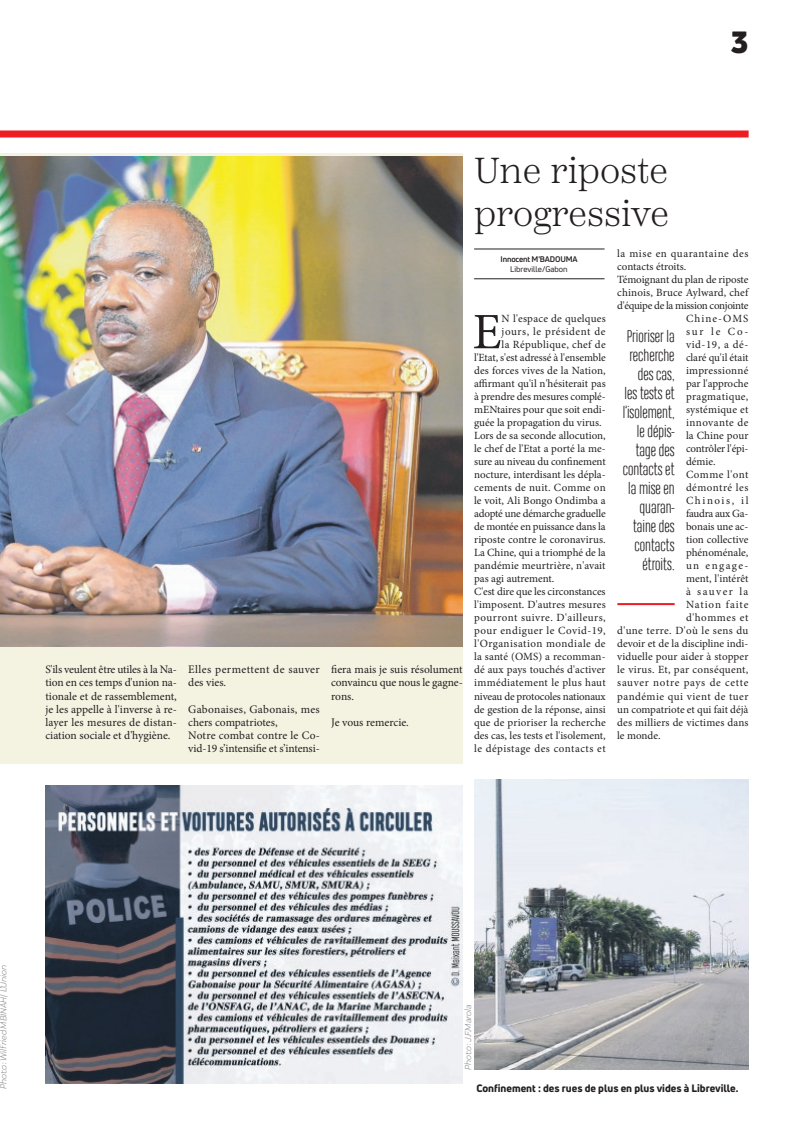
<style>
.page{position:relative;width:794px;height:1129px;background:#fff}
.page>*{position:absolute;margin:0;border:0;box-sizing:border-box;transform-origin:0 0}
.t1{font:51px "Minion Pro";color:#231f20}
.t2{font:300 36px/43.2px "Scotch Text";color:#231f20}
.t3{font:900 30px "Uni Neue";color:#231f20}
.t4{font:300 15.8px/19px "Heading Compressed Pro";color:#231f20;text-align:right}
.t5{font:11.5px/13px "Minion Pro";color:#231f20;text-align:justify}
.t6{font:11.5px/13px "Minion Pro";letter-spacing:.03em;color:#231f20}
.t7{font:11px "Minion Pro";letter-spacing:.005em;color:#231f20}
.t8{font:11px "Minion Pro";letter-spacing:-.02em;color:#231f20}
.t9{font:11px "Minion Pro";letter-spacing:.045em;color:#231f20}
.t10{font:11px "Minion Pro";letter-spacing:-.015em;color:#231f20}
.t11{font:11px "Minion Pro";letter-spacing:.04em;color:#231f20}
.t12{font:11px "Minion Pro";letter-spacing:.025em;color:#231f20}
.t13{font:11px "Minion Pro";letter-spacing:.05em;color:#231f20}
.t14{font:11px "Minion Pro";letter-spacing:.035em;color:#231f20}
.t15{font:11px "Minion Pro";letter-spacing:.03em;color:#231f20}
.t16{font:11px "Minion Pro";letter-spacing:-.025em;color:#231f20}
.t17{font:11px "Minion Pro";letter-spacing:.06em;color:#231f20}
.t18{font:11px "Minion Pro";letter-spacing:.13em;color:#231f20}
.t19{font:11px "Minion Pro";letter-spacing:.075em;color:#231f20}
.t20{font:11px "Minion Pro";letter-spacing:.145em;color:#231f20}
.t21{font:11px "Minion Pro";letter-spacing:.1em;color:#231f20}
.t22{font:800 10.5px "Uni Neue";color:#231f20}
.t23{font:italic 9px "Praktika";color:#818386}
.t24{font:700 8px "Uni Neue";letter-spacing:-.02em;color:#231f20}
.t25{font:8px "Uni Neue";color:#231f20}
</style>
<div class="page">
<div style="left:0;top:154px;width:463px;height:610px;background:#f4f2e1"></div>
<div style="left:0;top:130px;width:748px;height:7px;background:#ee1d23"></div>
<img style="left:0;top:156px;width:463px;height:490px">
<img style="left:46px;top:785px;width:416px;height:298px">
<hr style="left:474px;top:278px;width:130px;height:1px;background:#231f20">
<hr style="left:474px;top:249px;width:130px;height:1px;background:#231f20">
<hr style="left:617px;top:603px;width:57px;height:2px;background:#ee1d23">
<img style="left:474px;top:779px;width:274px;height:289px">
<h3 class="t3" style="left:731px;top:21px;width:19px">3</h3>
<p class="t5" style="left:45px;top:663px;width:133px">S'ils veulent être utiles à la Na&shy;tion en ces temps d'union na&shy;tionale et de rassemblement, je les appelle à l'inverse à re&shy;layer les mesures de distan&shy;ciation sociale et d'hygiène.</p>
<p class="t6" style="left:188px;top:663px;width:133px">Elles permettent de sauver des vies.</p>
<p class="t5" style="left:188px;top:702px;width:133px;text-align:left">Gabonaises, Gabonais, mes chers compatriotes,<br>Notre combat contre le Co&shy;vid-19 s’intensifie et s’intensi-</p>
<p class="t5" style="left:331px;top:663px;width:133px">fiera mais je suis résolument convaincu que nous le gagne&shy;rons.</p>
<p class="t5" style="left:331px;top:715px;width:79px">Je vous remercie.</p>
<h2 class="t2" style="left:474px;top:149px;width:196px">Une riposte progressive</h2>
<p class="t24" style="left:500px;top:254px;width:78px">Innocent M'BADOUMA</p>
<p class="t25" style="left:510px;top:264px;width:59px">Libreville/Gabon</p>
<p class="t13" style="left:617px;top:246px;width:133px">la mise en quarantaine des</p>
<p class="t7" style="left:617px;top:259px;width:71px">contacts étroits.</p>
<p class="t7" style="left:617px;top:272px;width:133px">Témoignant du plan de riposte</p>
<p class="t7" style="left:617px;top:285px;width:133px">chinois, Bruce Aylward, chef</p>
<p class="t16" style="left:617px;top:298px;width:133px">d'équipe de la mission conjointe</p>
<p class="t21" style="left:686px;top:311px;width:64px">Chine-OMS</p>
<p class="t7" style="left:686px;top:324px;width:64px">sur le Co-</p>
<p class="t7" style="left:686px;top:337px;width:64px">vid-19, a dé-</p>
<p class="t7" style="left:686px;top:350px;width:64px">claré qu'il était</p>
<p class="t12" style="left:686px;top:363px;width:64px">impressionné</p>
<p class="t7" style="left:686px;top:376px;width:64px">par l'approche</p>
<p class="t14" style="left:686px;top:389px;width:64px">pragmatique,</p>
<p class="t7" style="left:686px;top:402px;width:64px">systémique et</p>
<p class="t11" style="left:686px;top:415px;width:64px">innovante de</p>
<p class="t7" style="left:686px;top:428px;width:64px">la Chine pour</p>
<p class="t10" style="left:686px;top:441px;width:64px">contrôler l'épi-</p>
<p class="t7" style="left:686px;top:454px;width:31px">démie.</p>
<p class="t14" style="left:686px;top:467px;width:64px">Comme l'ont</p>
<p class="t9" style="left:686px;top:480px;width:64px">démontré les</p>
<p class="t20" style="left:686px;top:493px;width:64px">Chinois, il</p>
<p class="t8" style="left:686px;top:506px;width:64px">faudra aux Ga-</p>
<p class="t7" style="left:686px;top:519px;width:64px">bonais une ac-</p>
<p class="t7" style="left:686px;top:532px;width:64px">tion collective</p>
<p class="t7" style="left:686px;top:545px;width:64px">phénoménale,</p>
<p class="t18" style="left:686px;top:558px;width:64px">un engage-</p>
<p class="t7" style="left:686px;top:571px;width:64px">ment, l'intérêt</p>
<p class="t18" style="left:686px;top:584px;width:64px">à sauver la</p>
<p class="t19" style="left:686px;top:597px;width:64px">Nation faite</p>
<p class="t13" style="left:686px;top:610px;width:64px">d'hommes et</p>
<p class="t14" style="left:617px;top:623px;width:133px">d'une terre. D'où le sens du</p>
<p class="t7" style="left:617px;top:636px;width:133px">devoir et de la discipline indi-</p>
<p class="t7" style="left:617px;top:649px;width:133px">viduelle pour aider à stopper</p>
<p class="t15" style="left:617px;top:662px;width:133px">le virus. Et, par conséquent,</p>
<p class="t17" style="left:617px;top:675px;width:133px">sauver notre pays de cette</p>
<p class="t9" style="left:617px;top:688px;width:133px">pandémie qui vient de tuer</p>
<p class="t7" style="left:617px;top:701px;width:133px">un compatriote et qui fait déjà</p>
<p class="t7" style="left:617px;top:714px;width:133px">des milliers de victimes dans</p>
<p class="t7" style="left:617px;top:727px;width:45px">le monde.</p>
<h1 class="t1" style="left:472px;top:298px;width:30px">E</h1>
<p class="t7" style="left:501px;top:311px;width:106px">N l'espace de quelques</p>
<p class="t13" style="left:501px;top:324px;width:106px">jours, le président de</p>
<p class="t15" style="left:501px;top:337px;width:106px">la République, chef de</p>
<p class="t7" style="left:474px;top:350px;width:133px">l'Etat, s'est adressé à l'ensemble</p>
<p class="t7" style="left:474px;top:363px;width:133px">des forces vives de la Nation,</p>
<p class="t7" style="left:474px;top:376px;width:133px">affirmant qu'il n'hésiterait pas</p>
<p class="t10" style="left:474px;top:389px;width:133px">à prendre des mesures complé-</p>
<p class="t7" style="left:474px;top:402px;width:133px">mENtaires pour que soit endi-</p>
<p class="t7" style="left:474px;top:415px;width:129px">guée la propagation du virus.</p>
<p class="t7" style="left:474px;top:428px;width:133px">Lors de sa seconde allocution,</p>
<p class="t7" style="left:474px;top:441px;width:133px">le chef de l'Etat a porté la me-</p>
<p class="t10" style="left:474px;top:454px;width:133px">sure au niveau du confinement</p>
<p class="t7" style="left:474px;top:467px;width:133px">nocture, interdisant les dépla-</p>
<p class="t12" style="left:474px;top:480px;width:133px">cements de nuit. Comme on</p>
<p class="t7" style="left:474px;top:493px;width:133px">le voit, Ali Bongo Ondimba a</p>
<p class="t8" style="left:474px;top:506px;width:133px">adopté une démarche graduelle</p>
<p class="t8" style="left:474px;top:519px;width:133px">de montée en puissance dans la</p>
<p class="t7" style="left:474px;top:532px;width:133px">riposte contre le coronavirus.</p>
<p class="t7" style="left:474px;top:545px;width:133px">La Chine, qui a triomphé de la</p>
<p class="t7" style="left:474px;top:558px;width:133px">pandémie meurtrière, n'avait</p>
<p class="t7" style="left:474px;top:571px;width:82px">pas agi autrement.</p>
<p class="t7" style="left:474px;top:584px;width:133px">C'est dire que les circonstances</p>
<p class="t7" style="left:474px;top:597px;width:133px">l'imposent. D'autres mesures</p>
<p class="t9" style="left:474px;top:610px;width:133px">pourront suivre. D'ailleurs,</p>
<p class="t11" style="left:474px;top:623px;width:133px">pour endiguer le Covid-19,</p>
<p class="t11" style="left:474px;top:636px;width:133px">l'Organisation mondiale de</p>
<p class="t7" style="left:474px;top:649px;width:133px">la santé (OMS) a recomman-</p>
<p class="t7" style="left:474px;top:662px;width:133px">dé aux pays touchés d'activer</p>
<p class="t12" style="left:474px;top:675px;width:133px">immédiatement le plus haut</p>
<p class="t8" style="left:474px;top:688px;width:133px">niveau de protocoles nationaux</p>
<p class="t7" style="left:474px;top:701px;width:133px">de gestion de la réponse, ainsi</p>
<p class="t7" style="left:474px;top:714px;width:133px">que de prioriser la recherche</p>
<p class="t7" style="left:474px;top:727px;width:133px">des cas, les tests et l'isolement,</p>
<p class="t9" style="left:474px;top:740px;width:133px">le dépistage des contacts et</p>
<h3 class="t4" style="left:623px;top:328px;width:53px">Prioriser la recherche des cas, les tests et l’isolement, le dépis&shy;tage des contacts et la mise en quaran&shy;taine des contacts étroits.</h3>
<p class="t23" style="left:-3px;top:1089px;width:126px;rotate:-90deg">Photo : Wilfried MBINAH/ L’Union</p>
<p class="t23" style="left:462px;top:1069px;width:67px;rotate:-90deg">Photo : J.F.Marola</p>
<p class="t22" style="left:476px;top:1080px;width:264px">Confinement : des rues de plus en plus vides à Libreville.</p>
</div>
